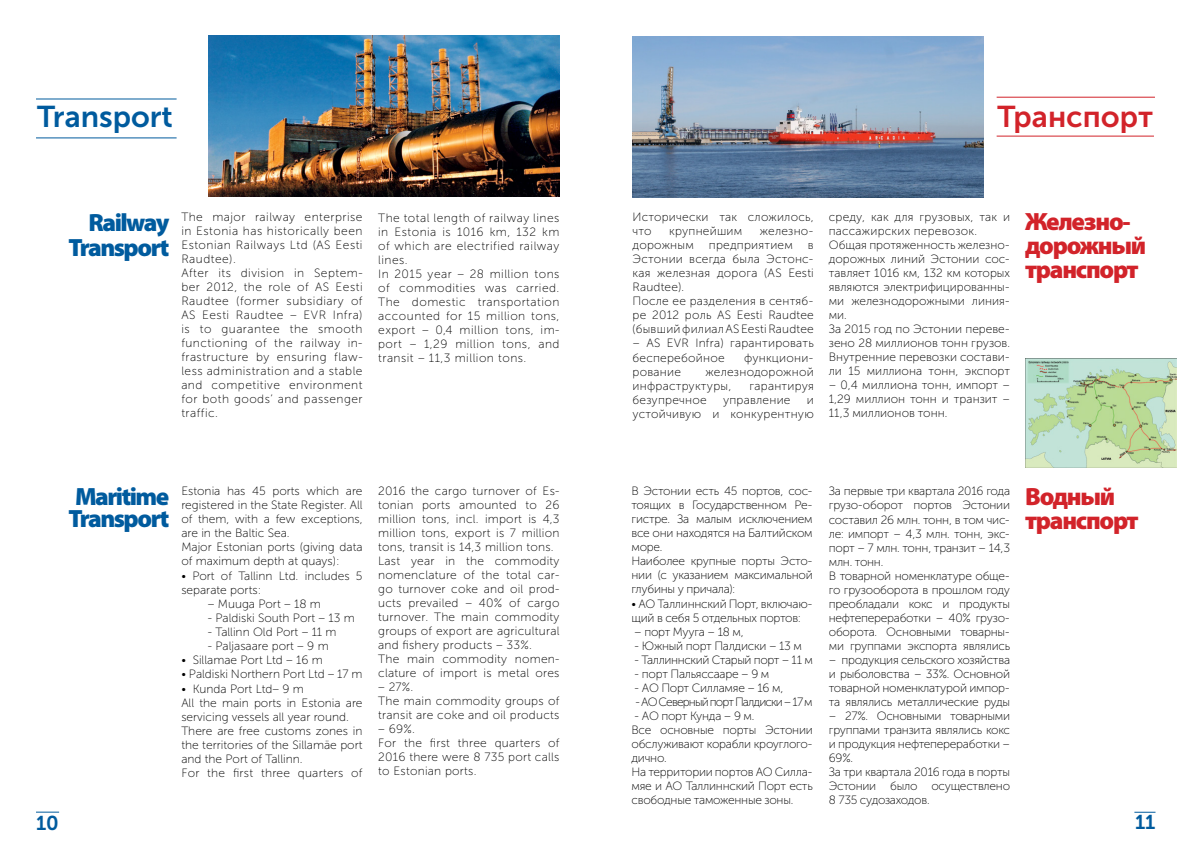
<style>
.page{position:relative;width:1191px;height:842px;background:#fff}
.page>*{position:absolute;margin:0;border:0;box-sizing:border-box;transform-origin:0 0}
.t1{font:30px "Museo Sans 700";color:#005b9e}
.t2{font:30px "Museo Sans Cyrl 700";color:#d2232a}
.t3{font:900 25px/24px "Myriad Pro";letter-spacing:-.05em;color:#d2232a}
.t4{font:900 25px/25px "Myriad Pro";letter-spacing:-.06em;color:#005b9e;text-align:right}
.t5{font:20px "Museo Sans 700";color:#005b9e}
.t6{font:12px/14px "Museo Sans Cyrl 100";letter-spacing:-.02em;color:#000}
.t7{font:12px/14px "Museo Sans 100";letter-spacing:.04em;color:#000}
.t8{font:12px/14px "Museo Sans 100";color:#000}
.t9{font:12px/14px "Museo Sans 100";letter-spacing:.02em;color:#000}
.t10{font:12px/14px "Museo Sans Cyrl 100";letter-spacing:.02em;color:#000}
.t11{font:12px/14px "Museo Sans Cyrl 100";color:#000}
.t12{font:12px "Museo Sans Cyrl 100";letter-spacing:-.07em;color:#000}
.s1{font-family:"Museo Sans 100"}
</style>
<div class="page">
<svg style="left:36px;top:812px;width:23px;height:1px"></svg>
<svg style="left:1134px;top:812px;width:21px;height:1px"></svg>
<hr style="left:36px;top:98px;width:141px;height:1px;background:#005b9e">
<hr style="left:996px;top:97px;width:159px;height:1px;background:#d2232a">
<hr style="left:996px;top:136px;width:158px;height:1px;background:#d2232a">
<hr style="left:36px;top:137px;width:141px;height:1px;background:#005b9e">
<img style="left:1025px;top:358px;width:151px;height:109px">
<img style="left:209px;top:36px;width:350px;height:160px">
<img style="left:632px;top:36px;width:351px;height:161px">
<h1 class="t1" style="left:37px;top:100px;width:137px">Transport</h1>
<h2 class="t4" style="left:69px;top:210px;width:102px">Railway<br>Transport</h2>
<p class="t7" style="left:181px;top:210px;width:183px">The major railway enterprise in Estonia has historically been<br>Estonian Railways Ltd (AS Eesti<br>Raudtee).<br>After its division in Septem&shy;ber 2012, the role of AS Eesti<br>Raudtee (former subsidiary of<br>AS Eesti Raudtee – EVR Infra) is to guarantee the smooth functioning of the railway in&shy;frastructure by ensuring flaw&shy;less administration and a stable and competitive environment for both goods’ and passenger traffic.</p>
<p class="t7" style="left:378px;top:211px;width:183px">The total length of railway lines in Estonia is 1016 km, 132 km of which are electrified railway lines.<br>In 2015 year – 28 million tons of commodities was carried.<br>The domestic transportation accounted for 15 million tons, export – 0,4 million tons, im&shy;port – 1,29 million tons, and transit – 11,3 million tons.</p>
<h2 class="t4" style="left:69px;top:486px;width:102px;line-height:22px;text-align:left">Maritime<br>Transport</h2>
<p class="t8" style="left:181px;top:484px;width:183px">Estonia has 45 ports which are registered in the State Register. All of them, with a few exceptions, are in the Baltic Sea.<br>Major Estonian ports (giving data of maximum depth at quays):</p>
<p class="t8" style="left:181px;top:568px;width:183px">• Port of Tallinn Ltd. includes 5 separate ports:</p>
<p class="t8" style="left:208px;top:596px;width:115px">– Muuga Port – 18 m</p>
<p class="t8" style="left:208px;top:611px;width:148px">- Paldiski South Port – 13 m</p>
<p class="t8" style="left:208px;top:625px;width:130px">- Tallinn Old Port – 11 m</p>
<p class="t8" style="left:208px;top:639px;width:122px">- Paljasaare port – 9 m</p>
<p class="t8" style="left:181px;top:653px;width:143px">• Sillamae Port Ltd – 16 m</p>
<p class="t8" style="left:181px;top:667px;width:183px">• Paldiski Northern Port Ltd – 17 m</p>
<p class="t8" style="left:181px;top:682px;width:183px">• Kunda Port Ltd– 9 m<br>All the main ports in Estonia are servicing vessels all year round.<br>There are free customs zones in the territories of the Sillamäe port and the Port of Tallinn.<br>For the first three quarters of</p>
<p class="t9" style="left:378px;top:484px;width:183px">2016 the cargo turnover of Es&shy;tonian ports amounted to 26 million tons, incl. import is 4,3 million tons, export is 7 million tons, transit is 14,3 million tons.<br>Last year in the commodity nomenclature of the total car&shy;go turnover coke and oil prod&shy;ucts prevailed – 40% of cargo turnover. The main commodity groups of export are agricultural and fishery products – 33%.<br>The main commodity nomen&shy;clature of import is metal ores</p>
<p class="t9" style="left:378px;top:680px;width:183px">– 27%.<br>The main commodity groups of transit are coke and oil products</p>
<p class="t9" style="left:378px;top:722px;width:183px">– 69%.<br>For the first three quarters of<br>2016 there were 8 735 port calls to Estonian ports.</p>
<h1 class="t2" style="left:997px;top:100px;width:157px">Транспорт</h1>
<p class="t10" style="left:632px;top:210px;width:183px">Исторически так сложилось, что</p>
<p class="t10" style="left:669px;top:224px;width:75px">крупнейшим</p>
<p class="t10" style="left:760px;top:224px;width:55px">железно-</p>
<p class="t10" style="left:632px;top:238px;width:63px">дорожным</p>
<p class="t10" style="left:709px;top:238px;width:86px">предприятием</p>
<p class="t10" style="left:632px;top:238px;width:183px;text-indent:175px">в<br>Эстонии всегда была Эстонс&shy;кая железная дорога (AS Eesti<br>Raudtee).<br>После ее разделения в сентяб&shy;ре 2012 роль AS Eesti Raudtee (бывший филиал AS Eesti Raudtee</p>
<p class="t10" style="left:632px;top:336px;width:183px">– AS EVR Infra) гарантировать бесперебойное</p>
<p class="t10" style="left:744px;top:350px;width:71px">функциони-</p>
<p class="t10" style="left:632px;top:364px;width:183px;text-indent:73px">железнодорожной инфраструктуры,</p>
<p class="t10" style="left:632px;top:364px;width:50px">рование</p>
<p class="t10" style="left:749px;top:378px;width:66px">гарантируя</p>
<p class="t10" style="left:632px;top:392px;width:76px">безупречное</p>
<p class="t10" style="left:723px;top:392px;width:69px">управление</p>
<p class="t10" style="left:632px;top:392px;width:183px;text-align:right">и<br>устойчивую и конкурентную</p>
<p class="t11" style="left:829px;top:210px;width:183px">среду, как для грузовых, так и пассажирских перевозок.<br>Общая протяженность железно&shy;дорожных линий Эстонии сос&shy;тавляет 1016 км, 132 км которых являются электрифицированны&shy;ми железнодорожными линия&shy;ми.<br>За 2015 год по Эстонии переве&shy;зено 28 миллионов тонн грузов.<br>Внутренние перевозки состави&shy;ли 15 миллиона тонн, экспорт</p>
<p class="t6" style="left:829px;top:378px;width:183px;text-align:justify">– 0,4 миллиона тонн, импорт – 1,29 миллион тонн и транзит – 11,3 миллионов тонн.</p>
<h2 class="t3" style="left:1025px;top:210px;width:123px">Железно&shy;дорожный транспорт</h2>
<p class="t6" style="left:631px;top:484px;width:183px">В Эстонии есть 45 портов, сос&shy;тоящих в Государственном Ре&shy;гистре. За малым исключением все они находятся на Балтийском море.<br>Наиболее крупные порты Эсто&shy;нии (с указанием максимальной глубины у причала):</p>
<p class="t6" style="left:631px;top:597px;width:183px"><span class="s1">•</span> АО Таллиннский Порт, включаю&shy;щий в себя 5 отдельных портов:</p>
<p class="t6" style="left:634px;top:625px;width:111px">– порт Мууга – 18 м,</p>
<p class="t6" style="left:634px;top:639px;width:169px">- Южный порт Палдиски – 13 м</p>
<p class="t6" style="left:634px;top:653px;width:180px">- Таллиннский Старый порт – 11 м</p>
<p class="t6" style="left:634px;top:667px;width:137px">- порт Пальяссааре – 9 м</p>
<p class="t6" style="left:634px;top:681px;width:151px">- АО Порт Силламяе – 16 м,</p>
<p class="t12" style="left:635px;top:695px;width:179px">- АО Северный порт Палдиски – 17 м</p>
<p class="t6" style="left:631px;top:709px;width:183px">- АО порт Кунда – 9 м.<br>Все основные порты Эстонии обслуживают корабли кроуглого&shy;дично.<br>На территории портов АО Силла&shy;мяе и АО Таллиннский Порт есть свободные таможенные зоны.</p>
<p class="t6" style="left:829px;top:484px;width:183px">За первые три квартала 2016 года грузо-оборот портов Эстонии составил 26 млн. тонн, в том чис&shy;ле: импорт – 4,3 млн. тонн, экс&shy;порт – 7 млн. тонн, транзит – 14,3 млн. тонн.<br>В товарной номенклатуре обще&shy;го грузооборота в прошлом году преобладали кокс и продукты нефтепереработки – 40% грузо&shy;оборота. Основными товарны&shy;ми группами экспорта являлись</p>
<p class="t6" style="left:829px;top:653px;width:183px;text-align:justify">– продукция сельского хозяйства и рыболовства – 33%. Основной товарной номенклатурой импор&shy;та являлись металлические руды</p>
<p class="t6" style="left:829px;top:709px;width:183px">– 27%. Основными товарными группами транзита являлись кокс и продукция нефтепереработки –<br>69%.<br>За три квартала 2016 года в порты<br>Эстонии было осуществлено<br>8 735 судозаходов.</p>
<h2 class="t3" style="left:1025px;top:485px;width:115px">Водный транспорт</h2>
<h3 class="t5" style="left:36px;top:812px;width:24px">10</h3>
<h3 class="t5" style="left:1135px;top:811px;width:22px">11</h3>
</div>
